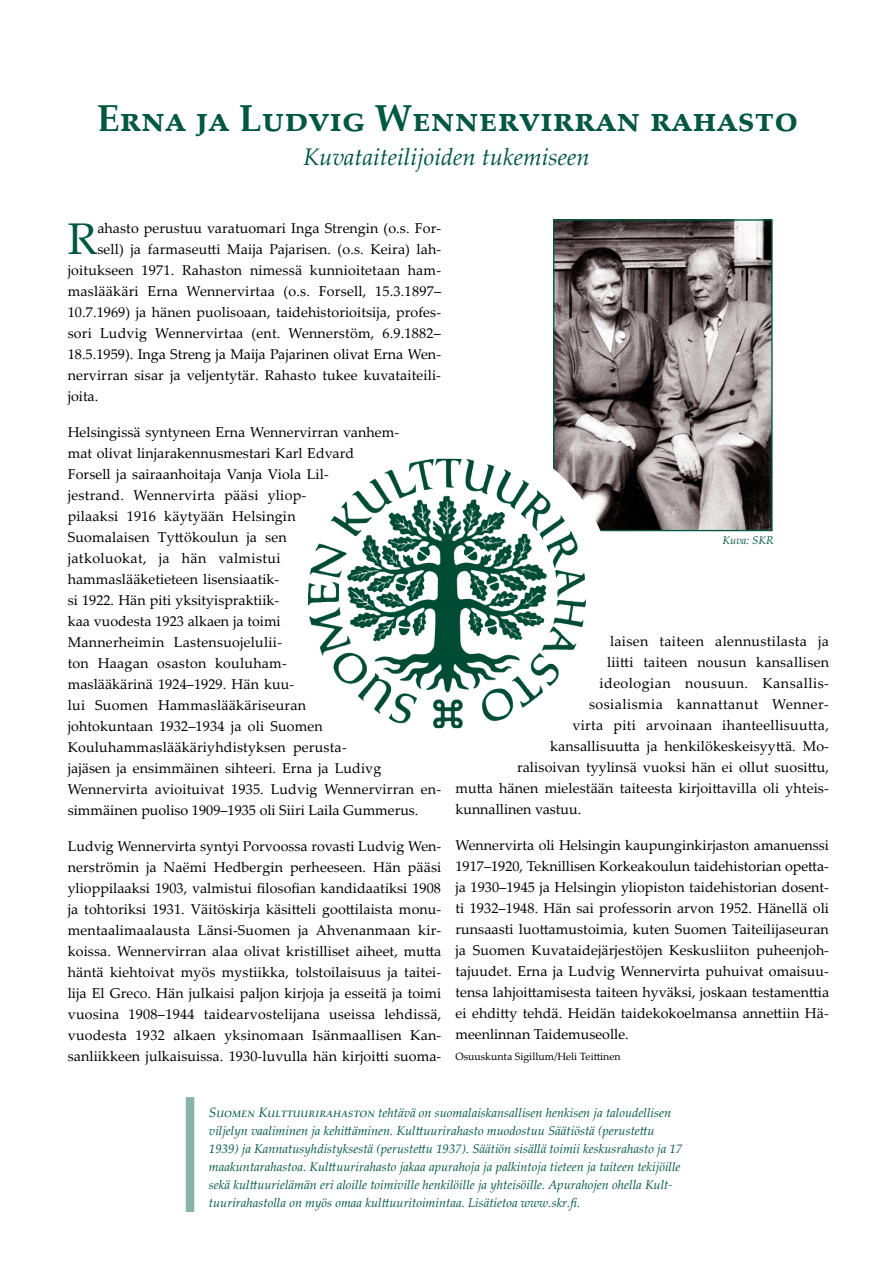
<style>
.page{position:relative;width:893px;height:1263px;background:#fff}
.page>*{position:absolute;margin:0;border:0;box-sizing:border-box;transform-origin:0 0}
.Leipäteksti{font:44.4px "Palatino Linotype";color:#005840}
.Pääotsikko{font:700 37.5px "Palatino Linotype";color:#005840}
.Alaotsikko{font:italic 24px "Palatino Linotype";color:#005840}
.Leipäteksti-2{font:14.25px/21px "Palatino Linotype";letter-spacing:.01em;color:#000;text-align:justify}
.Leipäteksti-3{font:14.25px "Palatino Linotype";letter-spacing:.035em;color:#000}
.Alateksti{font:italic 12.75px/18px "Palatino Linotype";color:#005840}
.Kuvateksti{font:italic 11.25px "Palatino Linotype";color:#005840}
.Leipäteksti-4{font:10.5px "Palatino Linotype";color:#000}
.s1{font-size:13.5px}
</style>
<div class="page">
<img style="left:555px;top:221px;width:216px;height:308px">
<div style="left:553px;top:219px;width:220px;height:312px;border:1px solid #005840"></div>
<div style="left:279px;top:431px;width:335px;height:335px;background:#fff;border-radius:50%"></div>
<img style="left:308px;top:459px;width:278px;height:269px">
<div style="left:186px;top:1097px;width:8px;height:115px;background:#87b3a8"></div>
<p class="Pääotsikko" style="left:97px;top:91px;width:702px">Erna ja Ludvig Wennervirran rahasto</p>
<p class="Alaotsikko" style="left:303px;top:140px;width:288px">Kuvataiteilijoiden tukemiseen</p>
<p class="Leipäteksti" style="left:68px;top:208px;width:31px">R</p>
<p class="Leipäteksti-2" style="left:97px;top:217px;width:345px">ahasto perustuu varatuomari Inga Strengin (o.s. For-</p>
<p class="Leipäteksti-2" style="left:97px;top:238px;width:345px">sell) ja farmaseutti Maija Pajarisen. (o.s. Keira) lah-</p>
<p class="Leipäteksti-2" style="left:68px;top:259px;width:375px">joitukseen 1971. Rahaston nimessä kunnioitetaan ham-</p>
<p class="Leipäteksti-2" style="left:68px;top:280px;width:375px">maslääkäri Erna Wennervirtaa (o.s. Forsell, 15.3.1897–</p>
<p class="Leipäteksti-2" style="left:68px;top:301px;width:375px">10.7.1969) ja hänen puolisoaan, taidehistorioitsija, profes-</p>
<p class="Leipäteksti-2" style="left:68px;top:322px;width:375px">sori Ludvig Wennervirtaa (ent. Wennerstöm, 6.9.1882–</p>
<p class="Leipäteksti-2" style="left:68px;top:343px;width:375px">18.5.1959). Inga Streng ja Maija Pajarinen olivat Erna Wen-</p>
<p class="Leipäteksti-2" style="left:68px;top:364px;width:375px">nervirran sisar ja veljentytär. Rahasto tukee kuvataiteili-</p>
<p class="Leipäteksti-2" style="left:68px;top:385px;width:32px">joita.</p>
<p class="Leipäteksti-2" style="left:68px;top:421px;width:375px;text-align:left">Helsingissä syntyneen Erna Wennervirran vanhem-<br>mat olivat linjarakennusmestari Karl Edvard<br>Forsell ja sairaanhoitaja Vanja Viola Lil-<br>jestrand. Wennervirta pääsi yliop-<br>pilaaksi 1916 käytyään Helsingin<br>Suomalaisen Tyttökoulun ja sen<br>jatkoluokat, ja hän valmistui<br>hammaslääketieteen lisensiaatik-<br>si 1922. Hän piti yksityispraktiik-<br>kaa vuodesta 1923 alkaen ja toimi<br>Mannerheimin Lastensuojelulii-<br>ton Haagan osaston kouluham-<br>maslääkärinä 1924–1929. Hän kuu-<br>lui Suomen Hammaslääkäriseuran<br>johtokuntaan 1932–1934 ja oli Suomen Kouluhammaslääkäriyhdistyksen perusta-<br>jajäsen ja ensimmäinen sihteeri. Erna ja Ludivg Wennervirta avioituivat 1935. Ludvig Wennervirran en&shy;simmäinen puoliso 1909–1935 oli Siiri Laila Gummerus.</p>
<p class="Leipäteksti-2" style="left:68px;top:835px;width:375px">Ludvig Wennervirta syntyi Porvoossa rovasti Ludvig Wen&shy;nerströmin ja Naëmi Hedbergin perheeseen. Hän pääsi ylioppilaaksi 1903, valmistui filosofian kandidaatiksi 1908 ja tohtoriksi 1931. Väitöskirja käsitteli goottilaista monu&shy;mentaalimaalausta Länsi-Suomen ja Ahvenanmaan kir&shy;koissa. Wennervirran alaa olivat kristilliset aiheet, mutta häntä kiehtoivat myös mystiikka, tolstoilaisuus ja taitei&shy;lija El Greco. Hän julkaisi paljon kirjoja ja esseitä ja toimi vuosina 1908–1944 taidearvostelijana useissa lehdissä, vuodesta 1932 alkaen yksinomaan Isänmaallisen Kan&shy;sanliikkeen julkaisuissa. 1930-luvulla hän kirjoitti suoma-</p>
<p class="Kuvateksti" style="left:722px;top:532px;width:52px">Kuva: SKR</p>
<p class="Leipäteksti-2" style="left:610px;top:630px;width:220px">laisen taiteen alennustilasta ja</p>
<p class="Leipäteksti-2" style="left:607px;top:651px;width:224px">liitti taiteen nousun kansallisen</p>
<p class="Leipäteksti-3" style="left:599px;top:673px;width:231px">ideologian nousuun. Kansallis-</p>
<p class="Leipäteksti-3" style="left:589px;top:694px;width:241px">sosialismia kannattanut Wenner-</p>
<p class="Leipäteksti-2" style="left:572px;top:714px;width:258px">virta piti arvoinaan ihanteellisuutta,</p>
<p class="Leipäteksti-2" style="left:550px;top:735px;width:280px">kansallisuutta ja henkilökeskeisyyttä. Mo-</p>
<p class="Leipäteksti-2" style="left:517px;top:756px;width:314px">ralisoivan tyylinsä vuoksi hän ei ollut suosittu,</p>
<p class="Leipäteksti-2" style="left:455px;top:777px;width:375px">mutta hänen mielestään taiteesta kirjoittavilla oli yhteis-</p>
<p class="Leipäteksti-2" style="left:455px;top:798px;width:127px">kunnallinen vastuu.</p>
<p class="Leipäteksti-2" style="left:455px;top:834px;width:375px">Wennervirta oli Helsingin kaupunginkirjaston amanuenssi 1917–1920, Teknillisen Korkeakoulun taidehistorian opetta&shy;ja 1930–1945 ja Helsingin yliopiston taidehistorian dosent&shy;ti 1932–1948. Hän sai professorin arvon 1952. Hänellä oli runsaasti luottamustoimia, kuten Suomen Taiteilijaseuran ja Suomen Kuvataidejärjestöjen Keskusliiton puheenjoh&shy;tajuudet. Erna ja Ludvig Wennervirta puhuivat omaisuu&shy;tensa lahjoittamisesta taiteen hyväksi, joskaan testamenttia ei ehditty tehdä. Heidän taidekokoelmansa annettiin Hä&shy;meenlinnan Taidemuseolle.</p>
<p class="Leipäteksti-4" style="left:455px;top:1049px;width:167px">Osuuskunta Sigillum/Heli Teittinen</p>
<p class="Alateksti" style="left:209px;top:1103px;width:475px"><span class="s1">Suomen Kulttuurirahaston</span> tehtävä on suomalaiskansallisen henkisen ja taloudellisen viljelyn vaaliminen ja kehittäminen. Kulttuurirahasto muodostuu Säätiöstä (perustettu 1939) ja Kannatusyhdistyksestä (perustettu 1937). Säätiön sisällä toimii keskusrahasto ja 17 maakuntarahastoa. Kulttuurirahasto jakaa apurahoja ja palkintoja tieteen ja taiteen tekijöille sekä kulttuurielämän eri aloille toimiville henkilöille ja yhteisöille. Apurahojen ohella Kult&shy;tuurirahastolla on myös omaa kulttuuritoimintaa. Lisätietoa www.skr.fi.</p>
</div>
